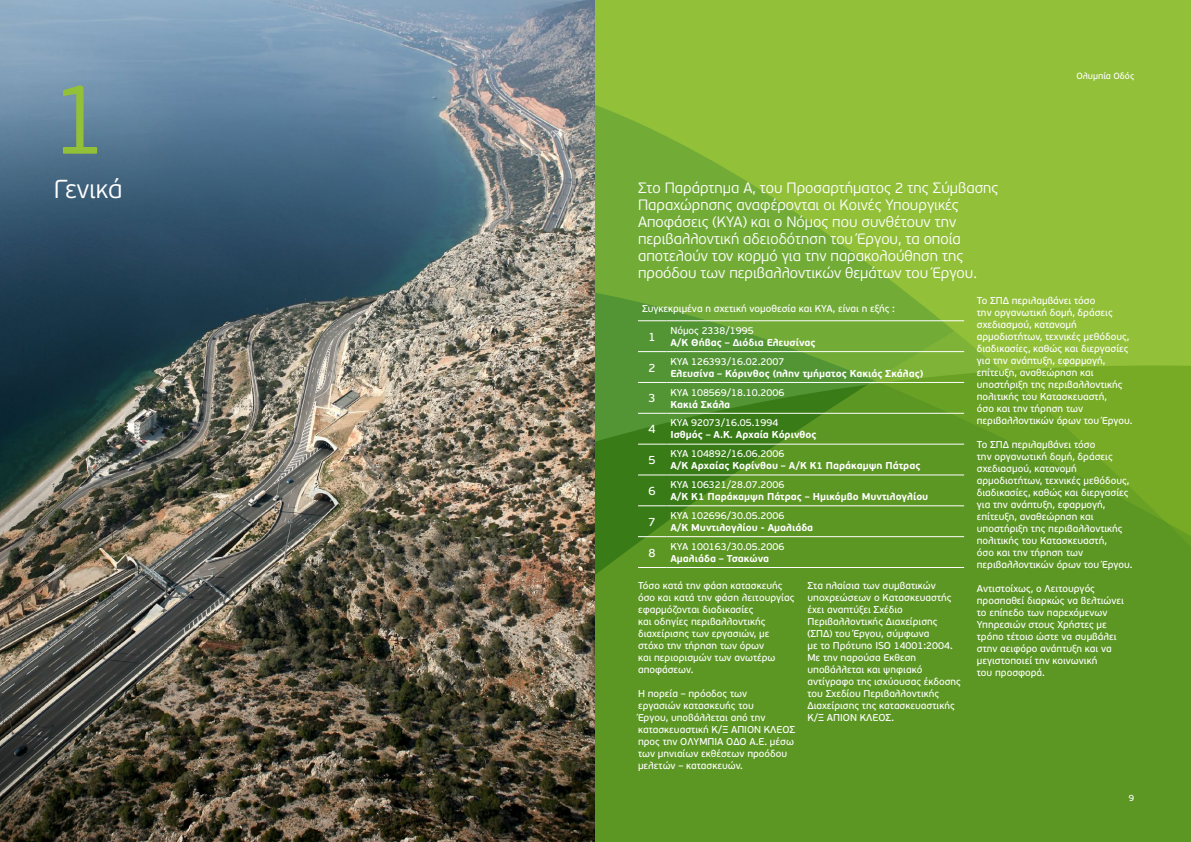
<style>
.page{position:relative;width:1191px;height:842px;background:#fff}
.page>*{position:absolute;margin:0;border:0;box-sizing:border-box;transform-origin:0 0}
.t1{font:300 100px "PF Beau Sans Pro";color:#92c039}
.t2{font:300 26px "PF Beau Sans Pro";color:#fff}
.t3{font:300 15px/17px "PF Beau Sans Pro";color:#fff}
.t4{font:12px "PF Beau Sans Pro Bbook";color:#fff}
.t5{font:10px/12px "PF Beau Sans Pro Bbook";color:#fff}
.t6{font:700 10px "PF Beau Sans Pro";color:#fff}
.t7{font:9px "PF Beau Sans Pro Bbook";color:#fff}
.t8{font:9px "PF Beau Sans Pro Bbook";color:#000}
</style>
<div class="page">
<img style="left:0;top:0;width:595px;height:842px">
<div style="left:595px;top:0;width:596px;height:74px;background:#92c039"></div>
<div style="left:595px;top:74px;width:596px;height:63px;background:#92c039"></div>
<svg style="left:595px;top:137px;width:596px;height:705px;background:#68a02a"></svg>
<svg style="left:638px;top:320px;width:28px;height:1px"></svg>
<hr style="left:666px;top:320px;width:298px;height:1px;background:#fff">
<svg style="left:638px;top:351px;width:28px;height:1px"></svg>
<hr style="left:666px;top:351px;width:298px;height:1px;background:#fff">
<svg style="left:638px;top:382px;width:28px;height:1px"></svg>
<hr style="left:666px;top:382px;width:298px;height:1px;background:#fff">
<svg style="left:638px;top:413px;width:28px;height:1px"></svg>
<hr style="left:666px;top:413px;width:298px;height:1px;background:#fff">
<svg style="left:638px;top:444px;width:28px;height:1px"></svg>
<hr style="left:666px;top:444px;width:298px;height:1px;background:#fff">
<svg style="left:638px;top:475px;width:28px;height:1px"></svg>
<hr style="left:666px;top:475px;width:298px;height:1px;background:#fff">
<svg style="left:638px;top:506px;width:28px;height:1px"></svg>
<hr style="left:666px;top:506px;width:298px;height:1px;background:#fff">
<svg style="left:638px;top:536px;width:28px;height:1px"></svg>
<hr style="left:666px;top:536px;width:298px;height:1px;background:#fff">
<svg style="left:638px;top:567px;width:28px;height:1px"></svg>
<hr style="left:666px;top:567px;width:298px;height:1px;background:#fff">
<h1 class="t1" style="left:50px;top:62px;width:60px">1</h1>
<h2 class="t2" style="left:54px;top:174px;width:70px">Γενικά</h2>
<p class="t3" style="left:638px;top:179px;width:362px">Στο Παράρτημα Α, του Προσαρτήματος 2 της Σύμβασης Παραχώρησης αναφέρονται οι Κοινές Υπουργικές Αποφάσεις (ΚΥΑ) και ο Νόμος που συνθέτουν την περιβαλλοντική αδειοδότηση του Έργου, τα οποία αποτελούν τον κορμό για την παρακολούθηση της προόδου των περιβαλλοντικών θεμάτων του Έργου.</p>
<p class="t7" style="left:1076px;top:70px;width:59px">Ολυμπία Οδός</p>
<p class="t5" style="left:642px;top:303px;width:254px">Συγκεκριμένα η σχετική νομοθεσία και ΚΥΑ, είναι η εξής :</p>
<p class="t4" style="left:648px;top:330px;width:9px">1</p>
<p class="t5" style="left:670px;top:325px;width:85px">Νόμος 2338/1995</p>
<p class="t6" style="left:670px;top:336px;width:147px">Α/Κ Θήβας – Διόδια Ελευσίνας</p>
<p class="t4" style="left:648px;top:360px;width:9px">2</p>
<p class="t4" style="left:648px;top:391px;width:9px">3</p>
<p class="t4" style="left:648px;top:422px;width:9px">4</p>
<p class="t4" style="left:648px;top:453px;width:9px">5</p>
<p class="t4" style="left:648px;top:484px;width:9px">6</p>
<p class="t4" style="left:648px;top:515px;width:9px">7</p>
<p class="t4" style="left:648px;top:545px;width:9px">8</p>
<p class="t5" style="left:670px;top:356px;width:115px">ΚΥΑ 126393/16.02.2007</p>
<p class="t6" style="left:670px;top:367px;width:254px">Ελευσίνα – Κόρινθος (πλην τμήματος Κακιάς Σκάλας)</p>
<p class="t5" style="left:670px;top:386px;width:115px">ΚΥΑ 108569/18.10.2006</p>
<p class="t6" style="left:670px;top:398px;width:61px">Κακιά Σκάλα</p>
<p class="t5" style="left:670px;top:417px;width:109px">ΚΥΑ 92073/16.05.1994</p>
<p class="t6" style="left:670px;top:429px;width:148px">Ισθμός – Α.Κ. Αρχαία Κόρινθος</p>
<p class="t5" style="left:670px;top:448px;width:115px">ΚΥΑ 104892/16.06.2006</p>
<p class="t6" style="left:670px;top:460px;width:251px">Α/Κ Αρχαίας Κορίνθου – Α/Κ Κ1 Παράκαμψη Πάτρας</p>
<p class="t5" style="left:670px;top:479px;width:115px">ΚΥΑ 106321/28.07.2006</p>
<p class="t6" style="left:670px;top:490px;width:259px">Α/Κ Κ1 Παράκαμψη Πάτρας – Ημικόμβο Μυντιλογλίου</p>
<p class="t5" style="left:670px;top:510px;width:115px">ΚΥΑ 102696/30.05.2006</p>
<p class="t6" style="left:670px;top:521px;width:144px">Α/Κ Μυντιλογλίου - Αμαλιάδα</p>
<p class="t5" style="left:670px;top:541px;width:115px">ΚΥΑ 100163/30.05.2006</p>
<p class="t6" style="left:670px;top:552px;width:100px">Αμαλιάδα – Τσακώνα</p>
<p class="t5" style="left:638px;top:579px;width:158px">Τόσο κατά την φάση κατασκευής όσο και κατά την φάση λειτουργίας εφαρμόζονται διαδικασίες<br>και οδηγίες περιβαλλοντικής διαχείρισης των εργασιών, με στόχο την τήρηση των όρων<br>και περιορισμών των ανωτέρω αποφάσεων.</p>
<p class="t5" style="left:638px;top:687px;width:159px">Η πορεία – πρόοδος των<br>εργασιών κατασκευής του<br>Έργου, υποβάλλεται από την κατασκευαστική Κ/Ξ ΑΠΙΟΝ ΚΛΕΟΣ προς την ΟΛΥΜΠΙΑ ΟΔΟ Α.Ε. μέσω των μηνιαίων εκθέσεων προόδου μελετών – κατασκευών.</p>
<p class="t5" style="left:807px;top:579px;width:155px">Στα πλαίσια των συμβατικών υποχρεώσεων ο Κατασκευαστής έχει αναπτύξει Σχέδιο<br>Περιβαλλοντικής Διαχείρισης (ΣΠΔ) του Έργου, σύμφωνα<br>με το Πρότυπο ISO 14001:2004.<br>Με την παρούσα Εκθεση υποβάλλεται και ψηφιακό αντίγραφο της ισχύουσας έκδοσης του Σχεδίου Περιβαλλοντικής<br>Διαχείρισης της κατασκευαστικής<br>Κ/Ξ ΑΠΙΟΝ ΚΛΕΟΣ.</p>
<p class="t5" style="left:976px;top:295px;width:157px">Το ΣΠΔ περιλαμβάνει τόσο<br>την οργανωτική δομή, δράσεις σχεδιασμού, κατανομή αρμοδιοτήτων, τεχνικές μεθόδους, διαδικασίες, καθώς και διεργασίες για την ανάπτυξη, εφαρμογή, επίτευξη, αναθεώρηση και υποστήριξη της περιβαλλοντικής πολιτικής του Κατασκευαστή,<br>όσο και την τήρηση των περιβαλλοντικών όρων του Έργου.</p>
<p class="t5" style="left:976px;top:439px;width:157px">Το ΣΠΔ περιλαμβάνει τόσο<br>την οργανωτική δομή, δράσεις σχεδιασμού, κατανομή αρμοδιοτήτων, τεχνικές μεθόδους, διαδικασίες, καθώς και διεργασίες για την ανάπτυξη, εφαρμογή, επίτευξη, αναθεώρηση και υποστήριξη της περιβαλλοντικής πολιτικής του Κατασκευαστή,<br>όσο και την τήρηση των περιβαλλοντικών όρων του Έργου.</p>
<p class="t5" style="left:976px;top:583px;width:149px">Αντιστοίχως, ο Λειτουργός προσπαθεί διαρκώς να βελτιώνει το επίπεδο των παρεχόμενων<br>Υπηρεσιών στους Χρήστες με τρόπο τέτοιο ώστε να συμβάλει στην αειφόρο ανάπτυξη και να μεγιστοποιεί την κοινωνική<br>του προσφορά.</p>
<p class="t8" style="left:57px;top:793px;width:7px">8</p>
<p class="t7" style="left:1129px;top:793px;width:7px">9</p>
</div>
